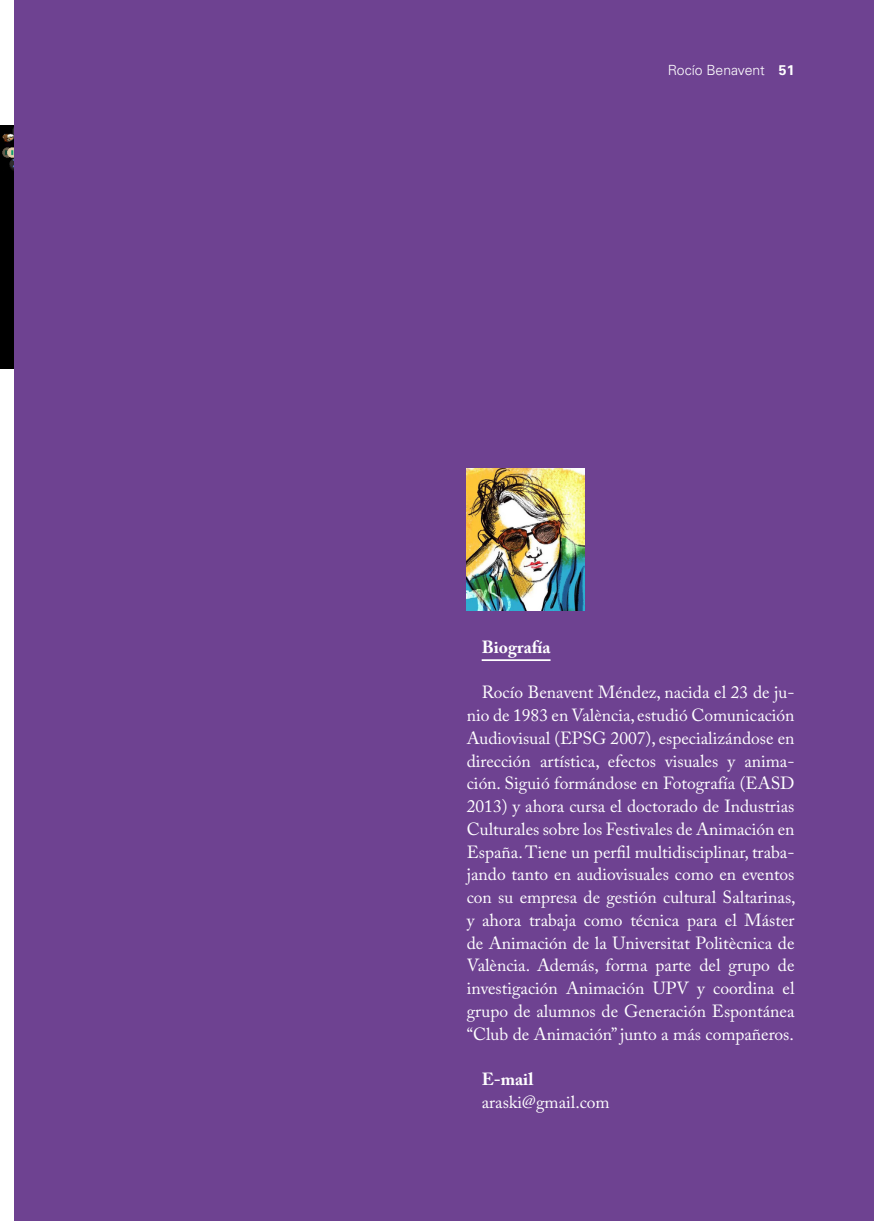
<style>
.page{position:relative;width:874px;height:1221px;background:#fff}
.page>*{position:absolute;margin:0;border:0;box-sizing:border-box;transform-origin:0 0}
.texto_común{font:17.5px/22.8px "Adobe Caslon Pro";color:#fff;text-align:justify}
.texto_común-2{font:700 17.5px "Adobe Caslon Pro";color:#fff}
.t1{font:300 14px "Univers LT Std";color:#fff}
.s1{font-weight:700}
</style>
<div class="page">
<img style="left:0;top:125px;width:15px;height:243px">
<div style="left:15px;top:0;width:858px;height:1220px;background:#6e4291"></div>
<hr style="left:481px;top:659px;width:69px;height:2px;background:#fff">
<img style="left:466px;top:468px;width:118px;height:142px">
<p class="t1" style="left:667px;top:61px;width:128px">Rocío Benavent <span class="s1">51</span></p>
<p class="texto_común-2" style="left:481px;top:637px;width:70px">Biografía</p>
<p class="texto_común" style="left:466px;top:680px;width:330px;text-indent:15px">Rocío Benavent Méndez, nacida el 23 de ju&shy;nio de 1983 en València, estudió Comunicación Audiovisual (EPSG 2007), especializándose en dirección artística, efectos visuales y anima&shy;ción. Siguió formándose en Fotografía (EASD 2013) y ahora cursa el doctorado de Industrias Culturales sobre los Festivales de Animación en España. Tiene un perfil multidisciplinar, traba&shy;jando tanto en audiovisuales como en eventos con su empresa de gestión cultural Saltarinas, y ahora trabaja como técnica para el Máster de Animación de la Universitat Politècnica de València. Además, forma parte del grupo de investigación Animación UPV y coordina el grupo de alumnos de Generación Espontánea “Club de Animación” junto a más compañeros.</p>
<p class="texto_común-2" style="left:481px;top:1068px;width:53px">E-mail</p>
<p class="texto_común" style="left:481px;top:1090px;width:129px">araski@gmail.com</p>
</div>
